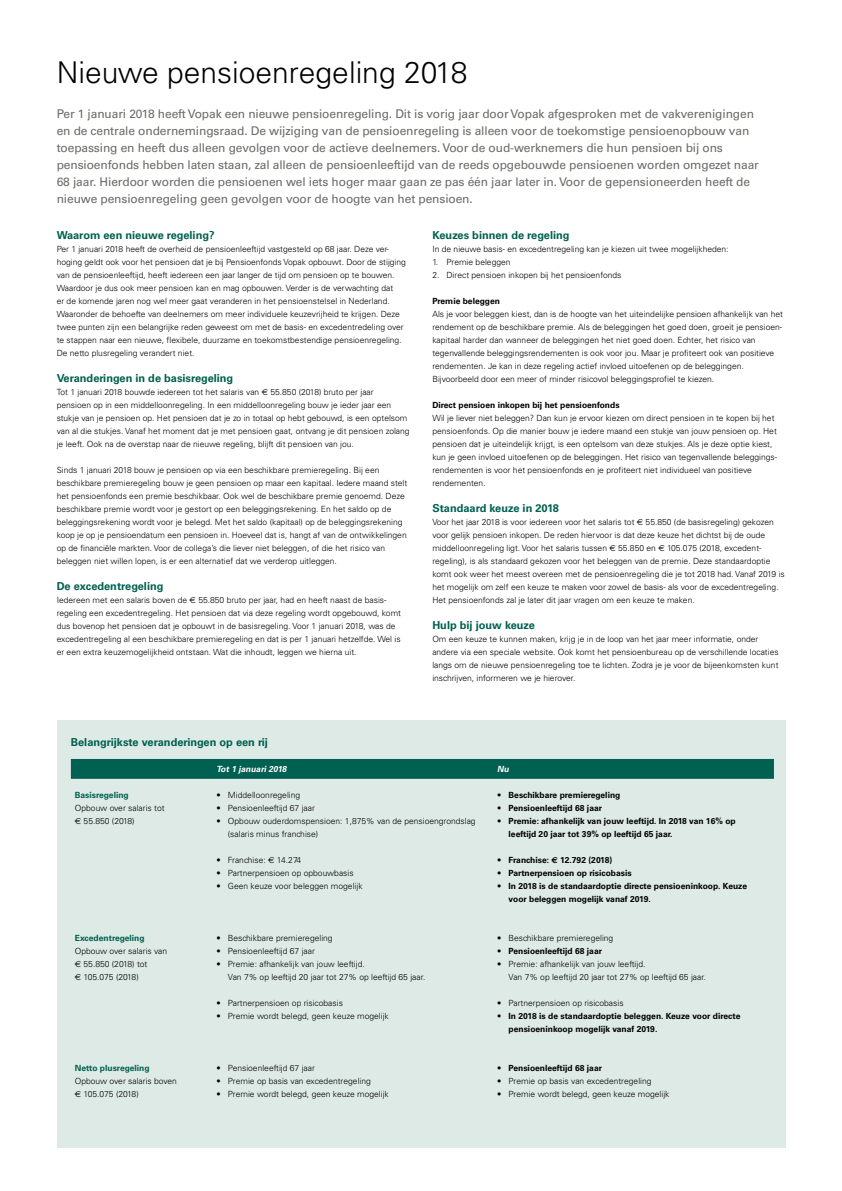
<style>
.page{position:relative;width:842px;height:1191px;background:#fff}
.page>*{position:absolute;margin:0;border:0;box-sizing:border-box;transform-origin:0 0}
.t1{font:300 30px "Univers";color:#000}
.t2{font:12px/17px "Univers";letter-spacing:-.01em;color:#6a6b68}
.t3{font:700 11px "Univers";color:#006050}
.t4{font:300 8.5px/13px "Univers";color:#000}
.t5{font:700 8.5px/13px "Univers";color:#000}
.t6{font:700 8.5px "Univers";color:#006050}
.t7{font:italic 700 8.5px "Univers";color:#fff}
.s1{font-family:"Euro Sans";font-weight:400}
.s2{font-weight:300}
.s3{font-family:"Euro Sans"}
</style>
<div class="page">
<div style="left:57px;top:720px;width:728px;height:427px;background:#deeae6"></div>
<div style="left:71px;top:759px;width:703px;height:20px;background:#006051"></div>
<h1 class="t1" style="left:57px;top:54px;width:412px">Nieuwe pensioenregeling 2018</h1>
<p class="t2" style="left:57px;top:105px;width:704px">Per 1 januari 2018 heeft Vopak een nieuwe pensioenregeling. Dit is vorig jaar door Vopak afgesproken met de vakverenigingen en de centrale ondernemingsraad. De wijziging van de pensioenregeling is alleen voor de toekomstige pensioenopbouw van toepassing en heeft dus alleen gevolgen voor de actieve deelnemers. Voor de oud-werknemers die hun pensioen bij ons pensioenfonds hebben laten staan, zal alleen de pensioenleeftijd van de reeds opgebouwde pensioenen worden omgezet naar 68 jaar. Hierdoor worden die pensioenen wel iets hoger maar gaan ze pas één jaar later in. Voor de gepensioneerden heeft de nieuwe pensioenregeling geen gevolgen voor de hoogte van het pensioen.</p>
<p class="t3" style="left:432px;top:228px;width:139px">Keuzes binnen de regeling</p>
<p class="t4" style="left:432px;top:242px;width:298px">In de nieuwe basis- en excedentregeling kan je kiezen uit twee mogelijkheden:</p>
<p class="t4" style="left:432px;top:255px;width:80px">1. Premie beleggen</p>
<p class="t4" style="left:432px;top:268px;width:191px">2. Direct pensioen inkopen bij het pensioenfonds</p>
<p class="t5" style="left:432px;top:294px;width:69px">Premie beleggen</p>
<p class="t4" style="left:432px;top:307px;width:352px">Als je voor beleggen kiest, dan is de hoogte van het uiteindelijke pensioen afhankelijk van het rendement op de beschikbare premie. Als de beleggingen het goed doen, groeit je pensioen&shy;kapitaal harder dan wanneer de beleggingen het niet goed doen. Echter, het risico van tegenvallende beleggingsrendementen is ook voor jou. Maar je profiteert ook van positieve rendementen. Je kan in deze regeling actief invloed uitoefenen op de beleggingen.<br>Bijvoorbeeld door een meer of minder risicovol beleggingsprofiel te kiezen.</p>
<p class="t5" style="left:432px;top:398px;width:189px">Direct pensioen inkopen bij het pensioenfonds</p>
<p class="t4" style="left:432px;top:411px;width:346px">Wil je liever niet beleggen? Dan kun je ervoor kiezen om direct pensioen in te kopen bij het pensioenfonds. Op die manier bouw je iedere maand een stukje van jouw pensioen op. Het pensioen dat je uiteindelijk krijgt, is een optelsom van deze stukjes. Als je deze optie kiest, kun je geen invloed uitoefenen op de beleggingen. Het risico van tegenvallende beleggings&shy;rendementen is voor het pensioenfonds en je profiteert niet individueel van positieve rendementen.</p>
<p class="t3" style="left:432px;top:501px;width:128px">Standaard keuze in 2018</p>
<p class="t4" style="left:432px;top:515px;width:354px">Voor het jaar 2018 is voor iedereen voor het salaris tot <span class="s1">€</span> 55.850 (de basisregeling) gekozen voor gelijk pensioen inkopen. De reden hiervoor is dat deze keuze het dichtst bij de oude middelloonregeling ligt. Voor het salaris tussen <span class="s1">€</span> 55.850 en <span class="s1">€</span> 105.075 (2018, excedent&shy;regeling), is als standaard gekozen voor het beleggen van de premie. Deze standaardoptie komt ook weer het meest overeen met de pensioenregeling die je tot 2018 had. Vanaf 2019 is het mogelijk om zelf een keuze te maken voor zowel de basis- als voor de excedentregeling.<br>Het pensioenfonds zal je later dit jaar vragen om een keuze te maken.</p>
<p class="t3" style="left:432px;top:618px;width:104px">Hulp bij jouw keuze</p>
<p class="t4" style="left:432px;top:632px;width:348px">Om een keuze te kunnen maken, krijg je in de loop van het jaar meer informatie, onder andere via een speciale website. Ook komt het pensioenbureau op de verschillende locaties langs om de nieuwe pensioenregeling toe te lichten. Zodra je je voor de bijeenkomsten kunt inschrijven, informeren we je hierover.</p>
<p class="t3" style="left:57px;top:228px;width:159px">Waarom een nieuwe regeling?</p>
<p class="t4" style="left:57px;top:242px;width:351px">Per 1 januari 2018 heeft de overheid de pensioenleeftijd vastgesteld op 68 jaar. Deze ver&shy;hoging geldt ook voor het pensioen dat je bij Pensioenfonds Vopak opbouwt. Door de stijging van de pensioenleeftijd, heeft iedereen een jaar langer de tijd om pensioen op te bouwen.<br>Waardoor je dus ook meer pensioen kan en mag opbouwen. Verder is de verwachting dat<br>er de komende jaren nog wel meer gaat veranderen in het pensioenstelsel in Nederland.<br>Waaronder de behoefte van deelnemers om meer individuele keuzevrijheid te krijgen. Deze twee punten zijn een belangrijke reden geweest om met de basis- en excedentredeling over te stappen naar een nieuwe, flexibele, duurzame en toekomstbestendige pensioenregeling.<br>De netto plusregeling verandert niet.</p>
<p class="t3" style="left:57px;top:371px;width:178px">Veranderingen in de basisregeling</p>
<p class="t4" style="left:57px;top:385px;width:354px">Tot 1 januari 2018 bouwde iedereen tot het salaris van <span class="s1">€</span> 55.850 (2018) bruto per jaar pensioen op in een middelloonregeling. In een middelloonregeling bouw je ieder jaar een stukje van je pensioen op. Het pensioen dat je zo in totaal op hebt gebouwd, is een optelsom van al die stukjes. Vanaf het moment dat je met pensioen gaat, ontvang je dit pensioen zolang je leeft. Ook na de overstap naar de nieuwe regeling, blijft dit pensioen van jou.</p>
<p class="t4" style="left:57px;top:463px;width:352px">Sinds 1 januari 2018 bouw je pensioen op via een beschikbare premieregeling. Bij een beschikbare premieregeling bouw je geen pensioen op maar een kapitaal. Iedere maand stelt het pensioenfonds een premie beschikbaar. Ook wel de beschikbare premie genoemd. Deze beschikbare premie wordt voor je gestort op een beleggingsrekening. En het saldo op de beleggingsrekening wordt voor je belegd. Met het saldo (kapitaal) op de beleggingsrekening koop je op je pensioendatum een pensioen in. Hoeveel dat is, hangt af van de ontwikkelingen op de financiële markten. Voor de collega’s die liever niet beleggen, of die het risico van beleggen niet willen lopen, is er een alternatief dat we verderop uitleggen.</p>
<p class="t3" style="left:57px;top:579px;width:108px">De excedentregeling</p>
<p class="t4" style="left:57px;top:593px;width:346px">Iedereen met een salaris boven de <span class="s1">€</span> 55.850 bruto per jaar, had en heeft naast de basis&shy;regeling een excedentregeling. Het pensioen dat via deze regeling wordt opgebouwd, komt dus bovenop het pensioen dat je opbouwt in de basisregeling. Voor 1 januari 2018, was de excedentregeling al een beschikbare premieregeling en dat is per 1 januari hetzelfde. Wel is er een extra keuzemogelijkheid ontstaan. Wat die inhoudt, leggen we hierna uit.</p>
<p class="t3" style="left:71px;top:735px;width:199px">Belangrijkste veranderingen op een rij</p>
<p class="t7" style="left:217px;top:764px;width:73px">Tot 1 januari 2018</p>
<p class="t7" style="left:497px;top:764px;width:15px">Nu</p>
<p class="t6" style="left:75px;top:790px;width:55px">Basisregeling</p>
<p class="t4" style="left:75px;top:801px;width:91px">Opbouw over salaris tot <span class="s1">€</span> 55.850 (2018)</p>
<p class="t5" style="left:497px;top:788px;width:125px"><span class="s2">•</span> Beschikbare premieregeling</p>
<p class="t5" style="left:497px;top:801px;width:106px"><span class="s2">•</span> Pensioenleeftijd 68 jaar</p>
<p class="t5" style="left:509px;top:814px;width:229px;text-indent:-11px"><span class="s2">•</span> Premie: afhankelijk van jouw leeftijd. In 2018 van 16% op leeftijd 20 jaar tot 39% op leeftijd 65 jaar.</p>
<p class="t5" style="left:497px;top:853px;width:117px"><span class="s2">•</span> Franchise: <span class="s3">€</span> 12.792 (2018)</p>
<p class="t5" style="left:497px;top:866px;width:136px"><span class="s2">•</span> Partnerpensioen op risicobasis</p>
<p class="t5" style="left:509px;top:879px;width:240px;text-indent:-11px"><span class="s2">•</span> In 2018 is de standaardoptie directe pensioeninkoop. Keuze voor beleggen mogelijk vanaf 2019.</p>
<p class="t4" style="left:217px;top:788px;width:85px">• Middelloonregeling</p>
<p class="t4" style="left:217px;top:801px;width:100px">• Pensioenleeftijd 67 jaar</p>
<p class="t4" style="left:228px;top:814px;width:249px;text-indent:-11px">• Opbouw ouderdomspensioen: 1,875% van de pensioengrondslag (salaris minus franchise)</p>
<p class="t4" style="left:217px;top:853px;width:86px">• Franchise: <span class="s1">€</span> 14.274</p>
<p class="t4" style="left:217px;top:866px;width:139px">• Partnerpensioen op opbouwbasis</p>
<p class="t4" style="left:217px;top:879px;width:147px">• Geen keuze voor beleggen mogelijk</p>
<p class="t6" style="left:75px;top:933px;width:71px">Excedentregeling</p>
<p class="t4" style="left:75px;top:944px;width:94px">Opbouw over salaris van <span class="s1">€</span> 55.850 (2018) tot<br><span class="s1">€</span> 105.075 (2018)</p>
<p class="t6" style="left:75px;top:1063px;width:76px">Netto plusregeling</p>
<p class="t4" style="left:75px;top:1074px;width:104px">Opbouw over salaris boven <span class="s1">€</span> 105.075 (2018)</p>
<p class="t4" style="left:217px;top:931px;width:118px">• Beschikbare premieregeling</p>
<p class="t4" style="left:217px;top:944px;width:100px">• Pensioenleeftijd 67 jaar</p>
<p class="t4" style="left:228px;top:957px;width:199px;text-indent:-11px">• Premie: afhankelijk van jouw leeftijd.<br>Van 7% op leeftijd 20 jaar tot 27% op leeftijd 65 jaar.</p>
<p class="t4" style="left:217px;top:996px;width:128px">• Partnerpensioen op risicobasis</p>
<p class="t4" style="left:217px;top:1009px;width:174px">• Premie wordt belegd, geen keuze mogelijk</p>
<p class="t4" style="left:217px;top:1061px;width:100px">• Pensioenleeftijd 67 jaar</p>
<p class="t4" style="left:217px;top:1074px;width:156px">• Premie op basis van excedentregeling</p>
<p class="t4" style="left:217px;top:1087px;width:174px">• Premie wordt belegd, geen keuze mogelijk</p>
<p class="t4" style="left:497px;top:931px;width:118px">• Beschikbare premieregeling</p>
<p class="t5" style="left:497px;top:944px;width:106px"><span class="s2">•</span> Pensioenleeftijd 68 jaar</p>
<p class="t4" style="left:509px;top:957px;width:199px;text-indent:-11px">• Premie: afhankelijk van jouw leeftijd.<br>Van 7% op leeftijd 20 jaar tot 27% op leeftijd 65 jaar.</p>
<p class="t4" style="left:497px;top:996px;width:128px">• Partnerpensioen op risicobasis</p>
<p class="t5" style="left:509px;top:1009px;width:233px;text-indent:-11px"><span class="s2">•</span> In 2018 is de standaardoptie beleggen. Keuze voor directe pensioeninkoop mogelijk vanaf 2019.</p>
<p class="t5" style="left:497px;top:1061px;width:106px"><span class="s2">•</span> Pensioenleeftijd 68 jaar</p>
<p class="t4" style="left:497px;top:1074px;width:156px">• Premie op basis van excedentregeling</p>
<p class="t4" style="left:497px;top:1087px;width:174px">• Premie wordt belegd, geen keuze mogelijk</p>
</div>
